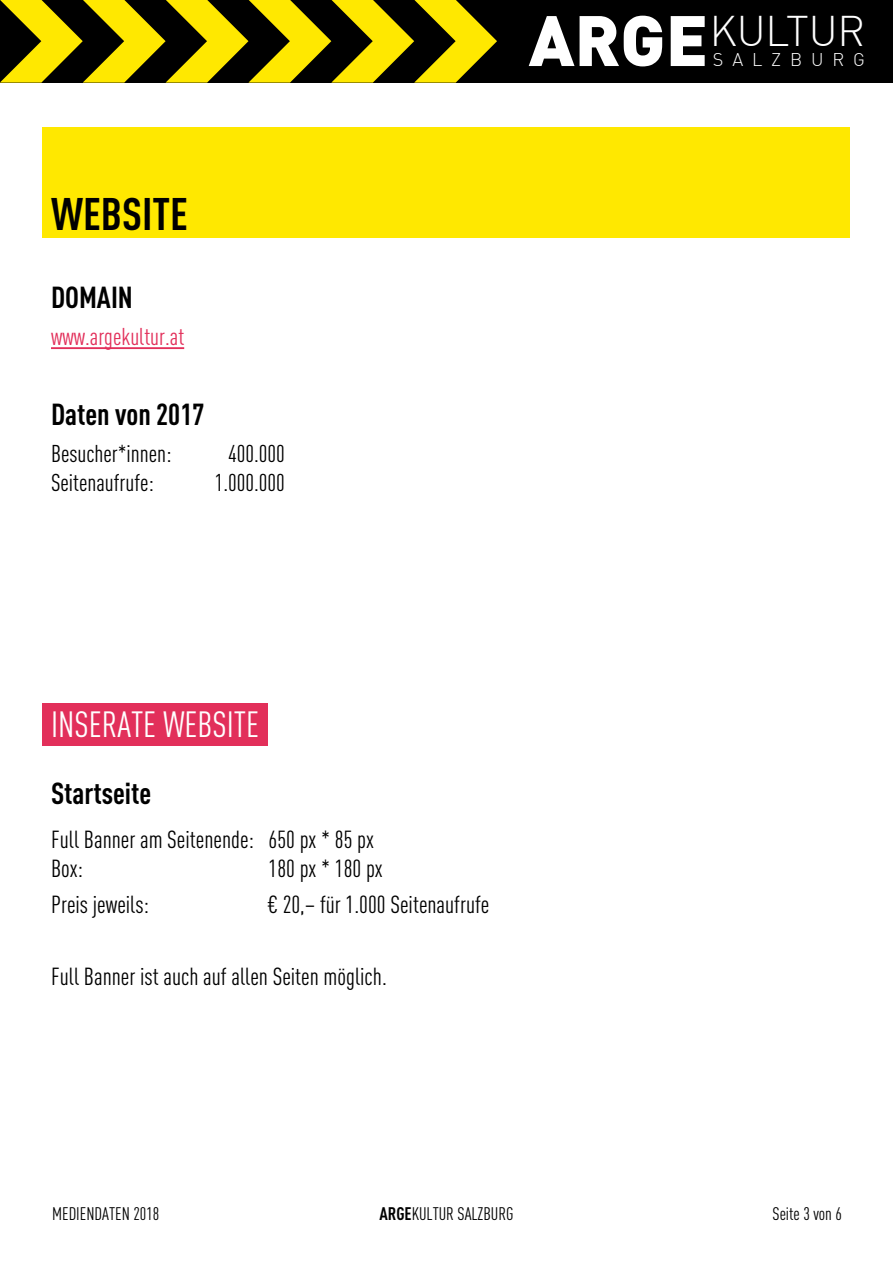
<style>
.page{position:relative;width:893px;height:1263px;background:#fff}
.page>*{position:absolute;margin:0;border:0;box-sizing:border-box;transform-origin:0 0}
.t1{font:700 45px "DIN Cond";color:#000}
.t2{font:300 42px "DIN";letter-spacing:-.005em;color:#fff}
.t3{font:36px "DIN Cond";color:#fff}
.t4{font:700 30px "DIN Cond";color:#000}
.t5{font:24.45px/28.5px "DIN Cond";color:#000}
.t6{font:24px "DIN Cond";color:#000}
.t7{font:24px "DIN Cond";color:#e22f5a}
.t8{font:18px "DIN Cond";color:#000}
.t9{font:300 18px "DIN";letter-spacing:.49em;color:#fff}
.s1{font-weight:900;font-size:70.2px}
.s2{font-weight:700}
</style>
<div class="page">
<div style="left:0;top:0;width:893px;height:83px;background:#000"></div>
<svg style="left:0;top:0;width:497px;height:83px"></svg>
<div style="left:43px;top:128px;width:807px;height:110px;background:#ffe800"></div>
<hr style="left:51px;top:347px;width:133px;height:2px;background:#e22f5a">
<div style="left:43px;top:703px;width:225px;height:42px;background:#e22f5a"></div>
<h1 class="t1" style="left:51px;top:186px;width:134px">Website</h1>
<p class="t4" style="left:51px;top:279px;width:71px">DOMAIN</p>
<p class="t7" style="left:51px;top:323px;width:135px">www.argekultur.at</p>
<p class="t4" style="left:51px;top:396px;width:155px">Daten von 2017</p>
<p class="t6" style="left:51px;top:440px;width:122px">Besucher*innen:</p>
<p class="t6" style="left:228px;top:440px;width:58px">400.000</p>
<p class="t6" style="left:51px;top:469px;width:104px">Seitenaufrufe:</p>
<p class="t6" style="left:215px;top:469px;width:72px">1.000.000</p>
<h2 class="t2" style="left:529px;top:5px;width:338px"><span class="s1">ARGE</span>KULTUR</h2>
<p class="t9" style="left:713px;top:48px;width:154px">SALZBURG</p>
<h3 class="t3" style="left:51px;top:703px;width:210px">Inserate Website</h3>
<p class="t4" style="left:51px;top:775px;width:102px">Startseite</p>
<p class="t5" style="left:51px;top:825px;width:324px">Full Banner am Seitenende: 650 px * 85 px<br>Box:</p>
<p class="t5" style="left:269px;top:853px;width:116px">180 px * 180 px</p>
<p class="t5" style="left:51px;top:889px;width:100px">Preis jeweils:</p>
<p class="t5" style="left:267px;top:889px;width:224px">€ 20,– für 1.000 Seitenaufrufe</p>
<p class="t5" style="left:51px;top:961px;width:337px">Full Banner ist auch auf allen Seiten möglich.</p>
<p class="t8" style="left:52px;top:1204px;width:109px">Mediendaten 2018</p>
<p class="t8" style="left:379px;top:1204px;width:136px"><span class="s2">ARGE</span>kultur Salzburg</p>
<p class="t8" style="left:773px;top:1203px;width:71px">Seite 3 von 6</p>
</div>
